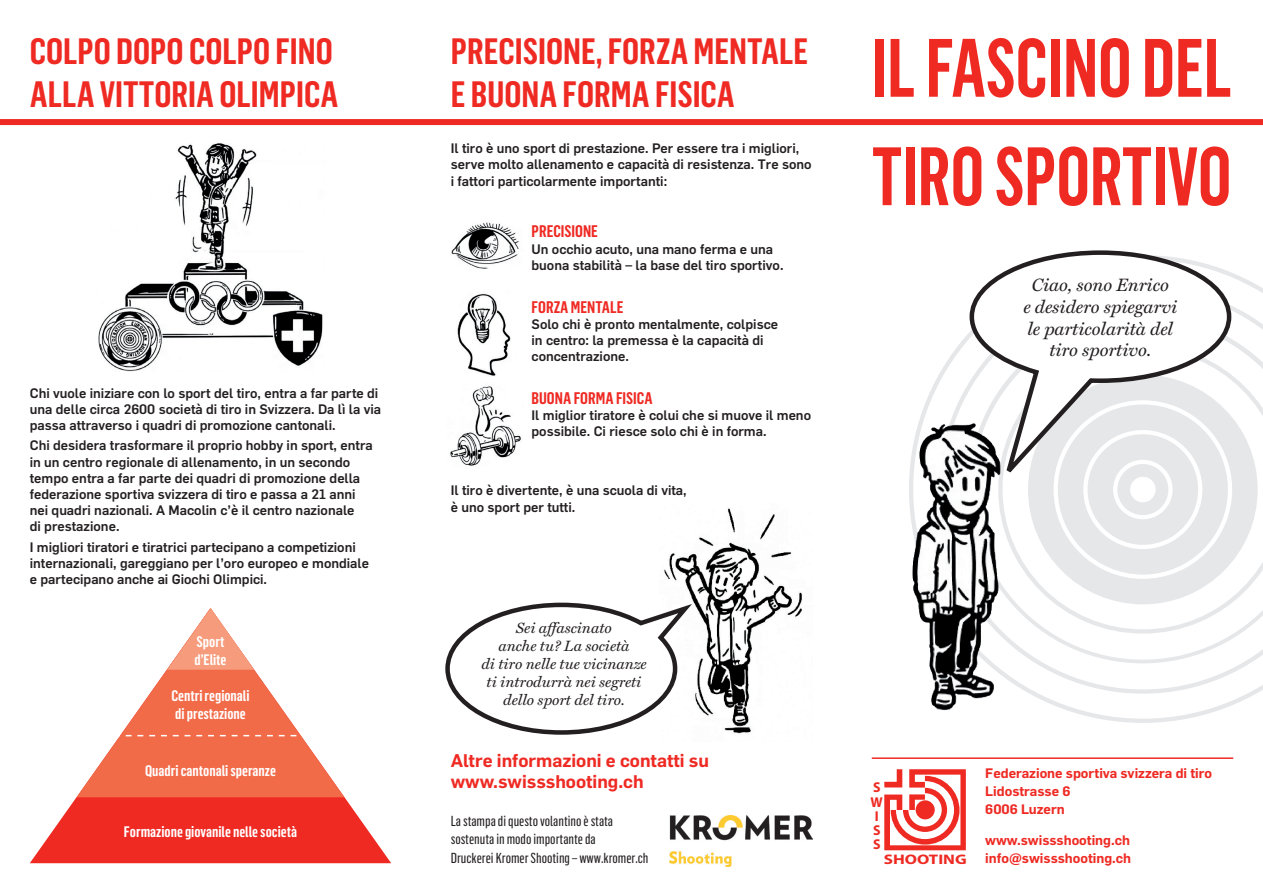
<style>
.page{position:relative;width:1263px;height:893px;background:#fff}
.page>*{position:absolute;margin:0;border:0;box-sizing:border-box;transform-origin:0 0}
.t1{font:600 81px "Flama Condensed";color:#ee2a23;scale:.87 1}
.t2{font:600 36px/43.2px "Flama Condensed";color:#ee2a23}
.t3{font:italic 18px/21.6px "Miller Text";color:#231f20;text-align:center}
.t4{font:600 18px "Flama";color:#ee2a23}
.t5{font:600 16.5px "Flama Condensed";color:#ee2a23}
.t6{font:italic 15px/18px "Miller Text";color:#231f20;text-align:center}
.t7{font:600 15px/18px "Flama Condensed";color:#fff}
.t8{font:14.25px/18.8px "Flama Condensed Basic";color:#231f20}
.t9{font:700 14.25px/14.2px "Myriad Pro";color:#ee2a23}
.t10{font:700 13.95px "Myriad Pro";color:#ee2a23;scale:1.23 1}
.t11{font:500 13.5px/16.2px "Flama";color:#231f20}
.t12{font:600 13.5px "Flama";color:#ee2a23}
</style>
<div class="page">
<svg style="left:922px;top:273px;width:335px;height:446px"></svg>
<svg style="left:943px;top:290px;width:320px;height:399px"></svg>
<svg style="left:1020px;top:319px;width:243px;height:341px"></svg>
<svg style="left:1020px;top:349px;width:243px;height:280px"></svg>
<div style="left:1028px;top:375px;width:230px;height:229px;background:#e6e7e9;border-radius:50%"></div>
<div style="left:1053px;top:400px;width:179px;height:179px;background:#fff;border-radius:50%"></div>
<div style="left:1058px;top:404px;width:170px;height:171px;background:#e6e7e9;border-radius:50%"></div>
<div style="left:1083px;top:430px;width:119px;height:119px;background:#fff;border-radius:50%"></div>
<div style="left:1087px;top:434px;width:111px;height:111px;background:#e6e7e9;border-radius:50%"></div>
<div style="left:1113px;top:460px;width:59px;height:59px;background:#fff;border-radius:50%"></div>
<div style="left:1117px;top:464px;width:51px;height:51px;background:#e6e7e9;border-radius:50%"></div>
<div style="left:1130px;top:477px;width:25px;height:25px;background:#fff;border-radius:50%"></div>
<img style="left:909px;top:411px;width:111px;height:308px">
<svg style="left:884px;top:769px;width:82px;height:81px"></svg>
<hr style="left:872px;top:757px;width:361px;height:2px;background:#ee2a23">
<img style="left:98px;top:143px;width:225px;height:229px">
<div style="left:0;top:119px;width:1263px;height:6px;background:#ee2a23"></div>
<img style="left:457px;top:293px;width:54px;height:83px">
<img style="left:450px;top:386px;width:71px;height:80px">
<img style="left:451px;top:222px;width:68px;height:47px">
<img style="left:664px;top:508px;width:138px;height:226px">
<svg style="left:30px;top:796px;width:361px;height:67px;background:#f04640"></svg>
<svg style="left:77px;top:669px;width:267px;height:128px;fill:#f26b49"></svg>
<svg style="left:167px;top:608px;width:87px;height:62px"></svg>
<svg style="left:90px;top:735px;width:242px;height:1px"></svg>
<img style="left:669px;top:815px;width:143px;height:51px">
<svg style="left:967px;top:250px;width:266px;height:238px"></svg>
<svg style="left:445px;top:599px;width:254px;height:136px"></svg>
<p class="t2" style="left:30px;top:29px;width:310px">COLPO DOPO COLPO FINO<br>ALLA VITTORIA OLIMPICA</p>
<p class="t11" style="left:30px;top:384px;width:353px">Chi vuole iniziare con lo sport del tiro, entra a far parte di una delle circa 2600 società di tiro in Svizzera. Da lì la via passa attraverso i quadri di promozione cantonali.</p>
<p class="t11" style="left:30px;top:436px;width:344px">Chi desidera trasformare il proprio hobby in sport, entra in un centro regionale di allenamento, in un secondo tempo entra a far parte dei quadri di promozione della federazione sportiva svizzera di tiro e passa a 21 anni nei quadri nazionali. A Macolin c’è il centro nazionale<br>di prestazione.</p>
<p class="t11" style="left:30px;top:538px;width:341px">I migliori tiratori e tiratrici partecipano a competizioni internazionali, gareggiano per l’oro europeo e mondiale e partecipano anche ai Giochi Olimpici.</p>
<p class="t7" style="left:194px;top:632px;width:34px">Sport d’Elite</p>
<p class="t7" style="left:171px;top:686px;width:80px">Centri regionali di prestazione</p>
<p class="t7" style="left:145px;top:761px;width:132px">Quadri cantonali speranze</p>
<p class="t7" style="left:124px;top:823px;width:175px">Formazione giovanile nelle società</p>
<p class="t2" style="left:451px;top:29px;width:359px">PRECISIONE, FORZA MENTALE<br>E BUONA FORMA FISICA</p>
<p class="t11" style="left:451px;top:139px;width:362px">Il tiro è uno sport di prestazione. Per essere tra i migliori, serve molto allenamento e capacità di resistenza. Tre sono i fattori particolarmente importanti:</p>
<p class="t5" style="left:531px;top:221px;width:68px">PRECISIONE</p>
<p class="t11" style="left:531px;top:240px;width:253px">Un occhio acuto, una mano ferma e una buona stabilità – la base del tiro sportivo.</p>
<p class="t5" style="left:531px;top:296px;width:93px">FORZA MENTALE</p>
<p class="t11" style="left:531px;top:315px;width:248px">Solo chi è pronto mentalmente, colpisce in centro: la premessa è la capacità di concentrazione.</p>
<p class="t5" style="left:531px;top:387px;width:123px">BUONA FORMA FISICA</p>
<p class="t11" style="left:531px;top:406px;width:281px">Il miglior tiratore è colui che si muove il meno possibile. Ci riesce solo chi è in forma.</p>
<p class="t11" style="left:451px;top:482px;width:237px">Il tiro è divertente, è una scuola di vita, è uno sport per tutti.</p>
<p class="t6" style="left:481px;top:619px;width:167px">Sei affascinato<br>anche tu? La società<br>di tiro nelle tue vicinanze ti introdurrà nei segreti dello sport del tiro.</p>
<p class="t4" style="left:451px;top:747px;width:260px">Altre informazioni e contatti su</p>
<p class="t4" style="left:451px;top:769px;width:194px">www.swissshooting.ch</p>
<p class="t8" style="left:451px;top:811px;width:199px">La stampa di questo volantino è stata sostenuta in modo importante da<br>Druckerei Kromer Shooting – www.kromer.ch</p>
<p class="t1" style="left:872px;top:17px;width:415px">IL FASCINO DEL</p>
<p class="t1" style="left:872px;top:125px;width:415px">TIRO SPORTIVO</p>
<p class="t3" style="left:1023px;top:275px;width:155px">Ciao, sono Enrico<br>e desidero spiegarvi le particolarità del tiro sportivo.</p>
<p class="t9" style="left:871px;top:780px;width:14px">S<br>W<br>I<br>S<br>S</p>
<p class="t10" style="left:884px;top:850px;width:69px">SHOOTING</p>
<p class="t12" style="left:985px;top:764px;width:228px">Federazione sportiva svizzera di tiro</p>
<p class="t12" style="left:985px;top:782px;width:87px">Lidostrasse 6</p>
<p class="t12" style="left:985px;top:800px;width:81px">6006 Luzern</p>
<p class="t12" style="left:985px;top:830px;width:146px">www.swissshooting.ch</p>
<p class="t12" style="left:985px;top:848px;width:147px">info@swissshooting.ch</p>
</div>
